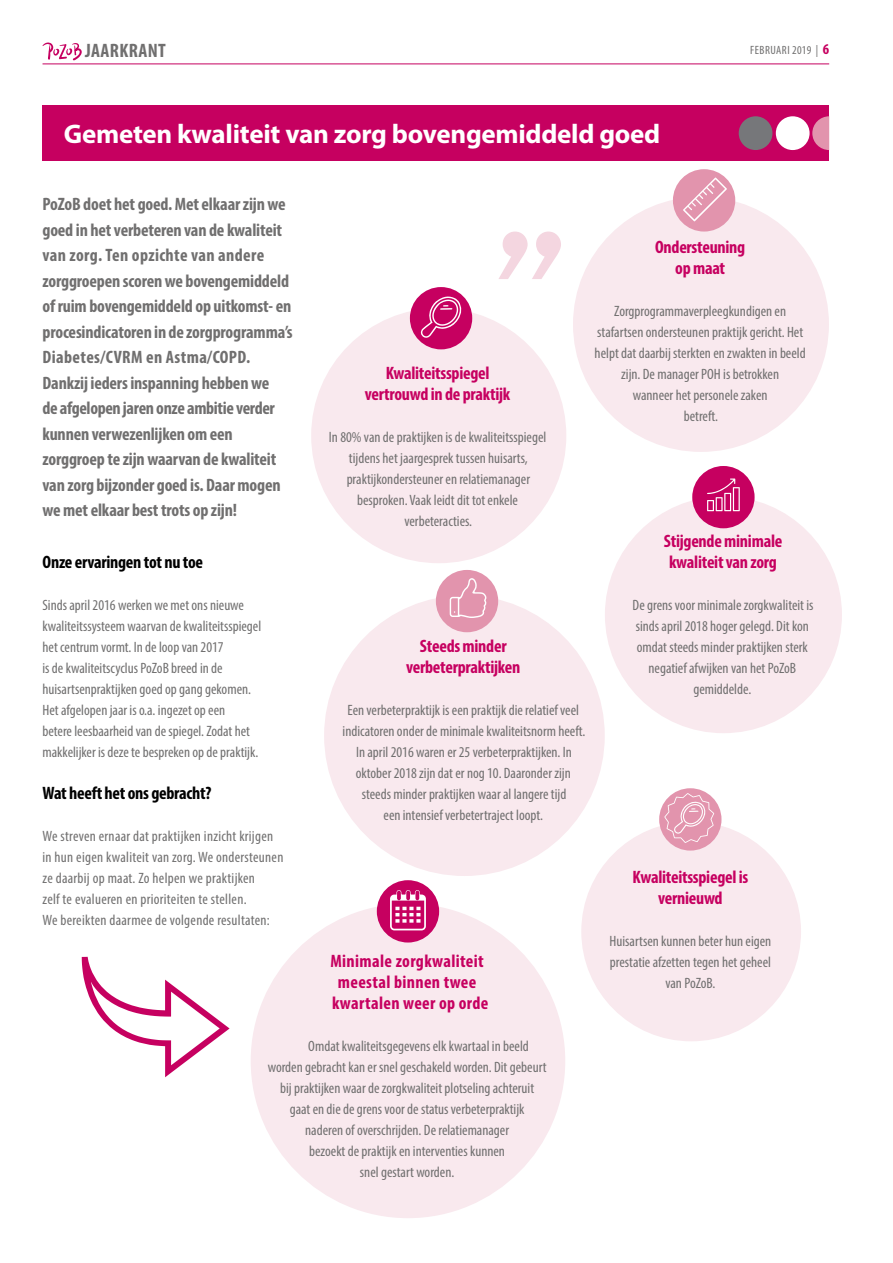
<style>
.page{position:relative;width:893px;height:1263px;background:#fff}
.page>*{position:absolute;margin:0;border:0;box-sizing:border-box;transform-origin:0 0}
.t1{font:700 27px "Myriad Pro";letter-spacing:-.01em;color:#fff}
.t2{font:700 condensed 19.5px "Myriad Pro";letter-spacing:.02em;color:#706f6f}
.t3{font:700 condensed 18px/25.5px "Myriad Pro";letter-spacing:-.01em;color:#706f6f}
.t4{font:700 condensed 18px/21px "Myriad Pro";letter-spacing:-.015em;color:#c60060;text-align:center}
.t5{font:700 condensed 18px/21px "Myriad Pro";letter-spacing:.02em;color:#c60060;text-align:center}
.t6{font:700 condensed 18px "Myriad Pro";letter-spacing:-.015em;color:#000}
.t7{font:condensed 15px/21px "Myriad Pro";color:#706f6f;text-align:center}
.t8{font:condensed 15px/21px "Myriad Pro";letter-spacing:.02em;color:#706f6f}
.t9{font:condensed 12px "Myriad Pro";letter-spacing:.04em;color:#706f6f}
.s1{font-weight:700;font-size:15px;color:#c60060}
</style>
<div class="page">
<hr style="left:43px;top:64px;width:786px;height:1px;background:#c60060">
<svg style="left:43px;top:43px;width:39px;height:18px"></svg>
<div style="left:43px;top:106px;width:786px;height:55px;background:#c60060"></div>
<svg style="left:82px;top:957px;width:147px;height:120px"></svg>
<svg style="left:499px;top:232px;width:62px;height:47px"></svg>
<div style="left:311px;top:308px;width:255px;height:255px;background:#f9e9ee;border-radius:50%"></div>
<div style="left:324px;top:595px;width:281px;height:281px;background:#f9e9ee;border-radius:50%"></div>
<div style="left:573px;top:197px;width:256px;height:255px;background:#f9e9ee;border-radius:50%"></div>
<div style="left:605px;top:496px;width:237px;height:237px;background:#f9e9ee;border-radius:50%"></div>
<div style="left:581px;top:821px;width:220px;height:220px;background:#f9e9ee;border-radius:50%"></div>
<div style="left:251px;top:904px;width:314px;height:314px;background:#f9e9ee;border-radius:50%"></div>
<div style="left:377px;top:880px;width:62px;height:62px;background:#c60060;border-radius:50%"></div>
<svg style="left:390px;top:890px;width:36px;height:40px"></svg>
<div style="left:436px;top:570px;width:62px;height:62px;background:#e294ad;border-radius:50%"></div>
<div style="left:410px;top:287px;width:62px;height:62px;background:#c60060;border-radius:50%"></div>
<div style="left:692px;top:466px;width:63px;height:62px;background:#c60060;border-radius:50%"></div>
<div style="left:659px;top:788px;width:62px;height:62px;background:#e294ad;border-radius:50%"></div>
<svg style="left:450px;top:578px;width:37px;height:40px"></svg>
<svg style="left:421px;top:296px;width:41px;height:42px"></svg>
<div style="left:673px;top:169px;width:62px;height:63px;background:#e294ad;border-radius:50%"></div>
<svg style="left:683px;top:178px;width:44px;height:43px"></svg>
<svg style="left:707px;top:478px;width:33px;height:33px"></svg>
<svg style="left:664px;top:793px;width:50px;height:50px"></svg>
<div style="left:776px;top:116px;width:34px;height:34px;background:#fff;border-radius:50%"></div>
<div style="left:739px;top:116px;width:33px;height:34px;background:#76777a;border-radius:50%"></div>
<svg style="left:812px;top:116px;width:17px;height:34px"></svg>
<h2 class="t2" style="left:85px;top:38px;width:82px">JAARKRANT</h2>
<p class="t9" style="left:750px;top:43px;width:80px">FEBRUARI 2019 | <span class="s1">6</span></p>
<h1 class="t1" style="left:64px;top:119px;width:598px">Gemeten kwaliteit van zorg bovengemiddeld goed</h1>
<p class="t3" style="left:43px;top:191px;width:252px">PoZoB doet het goed. Met elkaar zijn we goed in het verbeteren van de kwaliteit van zorg. Ten opzichte van andere zorggroepen scoren we bovengemiddeld of ruim bovengemiddeld op uitkomst- en procesindicatoren in de zorgprogramma’s Diabetes/CVRM en Astma/COPD.<br>Dankzij ieders inspanning hebben we<br>de afgelopen jaren onze ambitie verder kunnen verwezenlijken om een zorggroep te zijn waarvan de kwaliteit van zorg bijzonder goed is. Daar mogen we met elkaar best trots op zijn!</p>
<p class="t6" style="left:43px;top:550px;width:162px">Onze ervaringen tot nu toe</p>
<p class="t7" style="left:43px;top:594px;width:220px;text-align:left">Sinds april 2016 werken we met ons nieuwe kwaliteitssysteem waarvan de kwaliteitsspiegel het centrum vormt. In de loop van 2017<br>is de kwaliteitscyclus PoZoB breed in de huisartsenpraktijken goed op gang gekomen.<br>Het afgelopen jaar is o.a. ingezet op een<br>betere leesbaarheid van de spiegel. Zodat het makkelijker is deze te bespreken op de praktijk.</p>
<p class="t6" style="left:43px;top:781px;width:170px">Wat heeft het ons gebracht?</p>
<p class="t8" style="left:43px;top:825px;width:242px">We streven ernaar dat praktijken inzicht krijgen in hun eigen kwaliteit van zorg. We ondersteunen ze daarbij op maat. Zo helpen we praktijken<br>zelf te evalueren en prioriteiten te stellen.<br>We bereikten daarmee de volgende resultaten:</p>
<p class="t4" style="left:365px;top:362px;width:147px">Kwaliteitsspiegel vertrouwd in de praktijk</p>
<p class="t7" style="left:329px;top:426px;width:219px">In 80% van de praktijken is de kwaliteitsspiegel tijdens het jaargesprek tussen huisarts, praktijkondersteuner en relatiemanager besproken. Vaak leidt dit tot enkele verbeteracties.</p>
<p class="t4" style="left:406px;top:635px;width:116px">Steeds minder verbeterpraktijken</p>
<p class="t7" style="left:343px;top:699px;width:244px">Een verbeterpraktijk is een praktijk die relatief veel indicatoren onder de minimale kwaliteitsnorm heeft.<br>In april 2016 waren er 25 verbeterpraktijken. In oktober 2018 zijn dat er nog 10. Daaronder zijn steeds minder praktijken waar al langere tijd<br>een intensief verbetertraject loopt.</p>
<p class="t5" style="left:330px;top:950px;width:159px">Minimale zorgkwaliteit meestal binnen twee kwartalen weer op orde</p>
<p class="t7" style="left:308px;top:1035px;width:222px">Omdat kwaliteitsgegevens elk kwartaal in beeld</p>
<p class="t7" style="left:268px;top:1056px;width:280px">worden gebracht kan er snel geschakeld worden. Dit gebeurt</p>
<p class="t7" style="left:280px;top:1077px;width:255px">bij praktijken waar de zorgkwaliteit plotseling achteruit</p>
<p class="t7" style="left:290px;top:1098px;width:236px">gaat en die de grens voor de status verbeterpraktijk</p>
<p class="t7" style="left:305px;top:1119px;width:205px">naderen of overschrijden. De relatiemanager</p>
<p class="t7" style="left:309px;top:1140px;width:197px">bezoekt de praktijk en interventies kunnen</p>
<p class="t7" style="left:360px;top:1161px;width:96px">snel gestart worden.</p>
<p class="t4" style="left:655px;top:236px;width:92px">Ondersteuning op maat</p>
<p class="t7" style="left:595px;top:300px;width:213px">Zorgprogrammaverpleegkundigen en stafartsen ondersteunen praktijk gericht. Het helpt dat daarbij sterkten en zwakten in beeld zijn. De manager POH is betrokken<br>wanneer het personele zaken<br>betreft.</p>
<p class="t4" style="left:664px;top:530px;width:120px;text-align:left">Stijgende minimale kwaliteit van zorg</p>
<p class="t7" style="left:633px;top:594px;width:182px">De grens voor minimale zorgkwaliteit is sinds april 2018 hoger gelegd. Dit kon omdat steeds minder praktijken sterk negatief afwijken van het PoZoB gemiddelde.</p>
<p class="t4" style="left:633px;top:866px;width:117px">Kwaliteitsspiegel is vernieuwd</p>
<p class="t7" style="left:610px;top:930px;width:163px">Huisartsen kunnen beter hun eigen prestatie afzetten tegen het geheel van PoZoB.</p>
</div>
